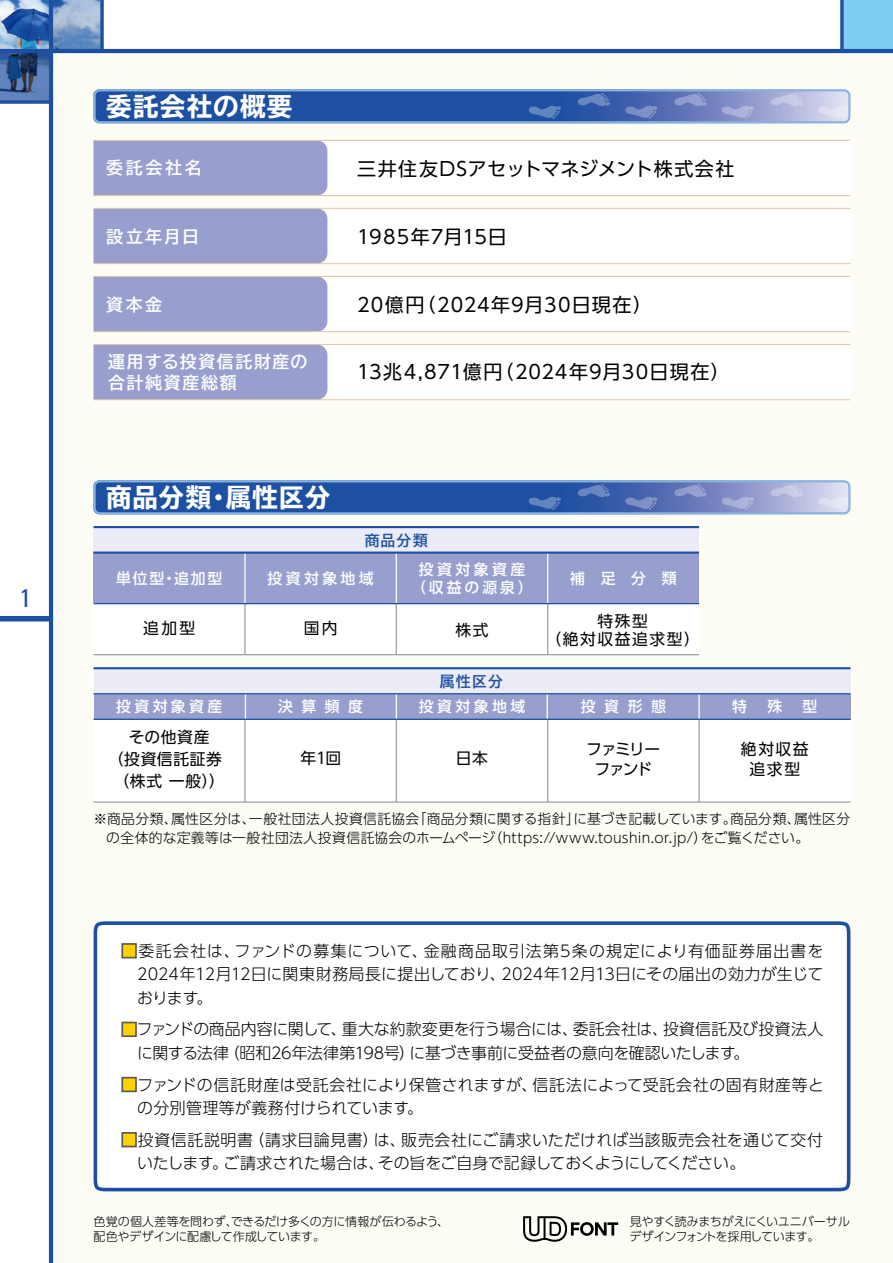
<style>
.page{position:relative;width:893px;height:1263px;background:#fff}
.page>*{position:absolute;margin:0;border:0;box-sizing:border-box;transform-origin:0 0}
.t1{font:700 expanded 25.5px "TBUD Go Std";letter-spacing:.045em;color:#fff}
.t2{font:condensed 25.5px "Univers";color:#1d50a2}
.t3{font:19.05px "UD Shin Go Pro";letter-spacing:.05em;color:#000}
.t4{font:19.05px "UD Shin Go Pro";letter-spacing:.03em;color:#000}
.t5{font:700 16.95px/21.3px "TBUD Go Std";letter-spacing:.105em;color:#fff}
.t6{font:300 15.9px/23.4px "UD Shin Go Pro";letter-spacing:.005em;color:#000}
.t7{font:300 15.9px/23.4px "UD Shin Go Pro";letter-spacing:-.015em;color:#000}
.t8{font:15.75px/22.4px "UD Shin Go Pro";letter-spacing:.055em;color:#000;text-align:center}
.t9{font:15.75px/17.4px "UD Shin Go Pro";letter-spacing:.1em;color:#000;text-align:center}
.t10{font:15.75px/20.2px "UD Shin Go Pro";letter-spacing:-.095em;color:#000;text-align:center}
.t11{font:500 14.85px/18px "UD Shin Go Pro";letter-spacing:.23em;color:#fff;text-align:center}
.t12{font:700 14.85px "TBUD Go Std";letter-spacing:.075em;color:#1d50a2}
.t13{font:300 13.8px/19.2px "UD Shin Go Pro";letter-spacing:.02em;color:#000}
.t14{font:300 12px/14.9px "UD Shin Go Pro";letter-spacing:-.025em;color:#000}
.s1{color:#fdd000}
</style>
<div class="page">
<img style="left:0;top:0;width:49px;height:49px">
<svg style="left:0;top:53px;width:49px;height:47px;background:#3f6092"></svg>
<svg style="left:53px;top:0;width:47px;height:49px;background:#87a5ca"></svg>
<div style="left:51px;top:49px;width:842px;height:1214px;background:#fdfcf5"></div>
<div style="left:842px;top:0;width:51px;height:51px;background:#7ecef4"></div>
<svg style="left:840px;top:0;width:4px;height:49px"></svg>
<div style="left:0;top:616px;width:51px;height:5px;background:#1d50a2"></div>
<hr style="left:49px;top:0;width:4px;height:1263px;background:#1d50a2">
<hr style="left:0;top:49px;width:893px;height:4px;background:#1d50a2">
<svg style="left:0;top:100px;width:49px;height:4px"></svg>
<svg style="left:100px;top:0;width:4px;height:49px"></svg>
<div style="left:234px;top:208px;width:616px;height:56px;background:#fff"></div>
<div style="left:234px;top:276px;width:616px;height:56px;background:#fff"></div>
<div style="left:234px;top:344px;width:616px;height:56px;background:#fff"></div>
<div style="left:234px;top:140px;width:616px;height:56px;background:#fff"></div>
<div style="left:94px;top:141px;width:233px;height:54px;background:#989fcf"></div>
<div style="left:94px;top:209px;width:233px;height:54px;background:#989fcf"></div>
<div style="left:94px;top:277px;width:233px;height:54px;background:#989fcf"></div>
<div style="left:94px;top:345px;width:233px;height:54px;background:#989fcf"></div>
<svg style="left:523px;top:1216px;width:95px;height:26px"></svg>
<hr style="left:94px;top:195px;width:756px;height:1px;background:#dbcba5">
<hr style="left:94px;top:140px;width:756px;height:1px;background:#dbcba5">
<hr style="left:94px;top:263px;width:756px;height:1px;background:#dbcba5">
<hr style="left:94px;top:208px;width:756px;height:1px;background:#dbcba5">
<hr style="left:94px;top:331px;width:756px;height:1px;background:#dbcba5">
<hr style="left:94px;top:276px;width:756px;height:1px;background:#dbcba5">
<hr style="left:94px;top:399px;width:756px;height:1px;background:#dbcba5">
<hr style="left:94px;top:344px;width:756px;height:1px;background:#dbcba5">
<svg style="left:94px;top:89px;width:756px;height:34px;background:#4a71b5"></svg>
<div style="left:94px;top:719px;width:756px;height:83px;background:#fff"></div>
<div style="left:94px;top:668px;width:756px;height:26px;background:#ececf7"></div>
<div style="left:94px;top:527px;width:605px;height:26px;background:#ececf7"></div>
<div style="left:94px;top:694px;width:756px;height:25px;background:#989fcf"></div>
<hr style="left:244px;top:719px;width:2px;height:83px;background:#9fa0a0">
<hr style="left:396px;top:719px;width:1px;height:83px;background:#9fa0a0">
<svg style="left:245px;top:694px;width:1px;height:25px"></svg>
<svg style="left:396px;top:694px;width:1px;height:25px"></svg>
<hr style="left:698px;top:694px;width:2px;height:25px;background:#fff">
<svg style="left:547px;top:694px;width:1px;height:25px"></svg>
<hr style="left:547px;top:719px;width:1px;height:83px;background:#9fa0a0">
<hr style="left:698px;top:719px;width:2px;height:83px;background:#9fa0a0">
<div style="left:94px;top:553px;width:605px;height:51px;background:#989fcf"></div>
<div style="left:94px;top:604px;width:605px;height:51px;background:#fff"></div>
<hr style="left:94px;top:654px;width:605px;height:1px;background:#9fa0a0">
<hr style="left:244px;top:604px;width:2px;height:51px;background:#9fa0a0">
<hr style="left:396px;top:604px;width:1px;height:51px;background:#9fa0a0">
<hr style="left:547px;top:604px;width:1px;height:51px;background:#9fa0a0">
<hr style="left:244px;top:552px;width:2px;height:52px;background:#fff">
<hr style="left:396px;top:552px;width:1px;height:52px;background:#fff">
<hr style="left:547px;top:552px;width:1px;height:52px;background:#fff">
<hr style="left:94px;top:526px;width:605px;height:2px;background:#1d50a2">
<hr style="left:94px;top:693px;width:756px;height:1px;background:#1d50a2">
<hr style="left:94px;top:551px;width:605px;height:3px;background:#1d50a2">
<div style="left:94px;top:921px;width:756px;height:270px;background:#fff"></div>
<div style="left:121px;top:943px;width:16px;height:15px;border:2px solid #595757"></div>
<div style="left:121px;top:1022px;width:16px;height:15px;border:2px solid #595757"></div>
<div style="left:121px;top:1077px;width:16px;height:15px;border:2px solid #595757"></div>
<div style="left:121px;top:1132px;width:16px;height:15px;border:2px solid #595757"></div>
<svg style="left:94px;top:480px;width:756px;height:34px;background:#4a71b5"></svg>
<hr style="left:94px;top:603px;width:605px;height:1px;background:#1d50a2">
<hr style="left:94px;top:719px;width:756px;height:1px;background:#1d50a2">
<hr style="left:94px;top:667px;width:756px;height:2px;background:#1d50a2">
<hr style="left:94px;top:801px;width:756px;height:2px;background:#9fa0a0">
<hr style="left:892px;top:0;width:1px;height:51px;background:#566cb3">
<h1 class="t2" style="left:20px;top:582px;width:13px">1</h1>
<h1 class="t1" style="left:106px;top:92px;width:187px">委託会社の概要</h1>
<p class="t5" style="left:106px;top:158px;width:97px">委託会社名</p>
<p class="t5" style="left:106px;top:226px;width:94px">設立年月日</p>
<p class="t5" style="left:106px;top:294px;width:57px">資本金</p>
<p class="t5" style="left:108px;top:351px;width:201px">運用する投資信託財産の合計純資産総額</p>
<p class="t4" style="left:357px;top:153px;width:379px">三井住友DSアセットマネジメント株式会社</p>
<p class="t3" style="left:357px;top:221px;width:151px">1985年7月15日</p>
<p class="t3" style="left:357px;top:289px;width:296px">20億円（2024年9月30日現在）</p>
<p class="t3" style="left:357px;top:356px;width:374px">13兆4,871億円（2024年9月30日現在）</p>
<h1 class="t1" style="left:106px;top:483px;width:225px">商品分類・属性区分</h1>
<p class="t12" style="left:365px;top:528px;width:65px">商品分類</p>
<p class="t11" style="left:116px;top:569px;width:108px">単位型・追加型</p>
<p class="t8" style="left:143px;top:616px;width:53px">追加型</p>
<p class="t11" style="left:116px;top:697px;width:108px">投資対象資産</p>
<p class="t8" style="left:108px;top:725px;width:119px">その他資産<br>（投資信託証券（株式 一般））</p>
<p class="t11" style="left:267px;top:569px;width:108px">投資対象地域</p>
<p class="t8" style="left:304px;top:616px;width:35px">国内</p>
<p class="t11" style="left:411px;top:560px;width:123px">投資対象資産（収益の源泉）</p>
<p class="t8" style="left:455px;top:618px;width:35px">株式</p>
<p class="t12" style="left:440px;top:669px;width:64px">属性区分</p>
<p class="t11" style="left:570px;top:569px;width:108px">補足分類</p>
<p class="t9" style="left:545px;top:612px;width:156px">特殊型<br>（絶対収益追求型）</p>
<p class="t11" style="left:581px;top:697px;width:87px">投資形態</p>
<p class="t10" style="left:586px;top:738px;width:75px">ファミリーファンド</p>
<p class="t11" style="left:419px;top:697px;width:108px">投資対象地域</p>
<p class="t11" style="left:732px;top:697px;width:16px">特</p>
<p class="t11" style="left:767px;top:697px;width:16px">殊</p>
<p class="t11" style="left:802px;top:697px;width:16px">型</p>
<p class="t8" style="left:741px;top:738px;width:69px;line-height:20.2px">絶対収益追求型</p>
<p class="t11" style="left:278px;top:697px;width:87px">決算頻度</p>
<p class="t8" style="left:300px;top:746px;width:42px">年1回</p>
<p class="t8" style="left:456px;top:746px;width:34px">日本</p>
<p class="t13" style="left:106px;top:809px;width:746px;text-indent:-13px">※商品分類、属性区分は、一般社団法人投資信託協会「商品分類に関する指針」に基づき記載しています。商品分類、属性区分の全体的な定義等は一般社団法人投資信託協会のホームページ（https://www.toushin.or.jp/）をご覧ください。</p>
<p class="t6" style="left:137px;top:938px;width:688px;text-align:justify;text-indent:-16px"><span class="s1">■</span>委託会社は、ファンドの募集について、金融商品取引法第5条の規定により有価証券届出書を2024年12月12日に関東財務局長に提出しており、2024年12月13日にその届出の効力が生じております。</p>
<p class="t7" style="left:137px;top:1017px;width:688px;text-indent:-16px"><span class="s1">■</span>ファンドの商品内容に関して、重大な約款変更を行う場合には、委託会社は、投資信託及び投資法人に関する法律（昭和26年法律第198号）に基づき事前に受益者の意向を確認いたします。</p>
<p class="t6" style="left:137px;top:1072px;width:688px;text-indent:-16px"><span class="s1">■</span>ファンドの信託財産は受託会社により保管されますが、信託法によって受託会社の固有財産等との分別管理等が義務付けられています。</p>
<p class="t6" style="left:137px;top:1127px;width:688px;text-indent:-16px"><span class="s1">■</span>投資信託説明書（請求目論見書）は、販売会社にご請求いただければ当該販売会社を通じて交付いたします。ご請求された場合は、その旨をご自身で記録しておくようにしてください。</p>
<p class="t14" style="left:93px;top:1213px;width:357px">色覚の個人差等を問わず、できるだけ多くの方に情報が伝わるよう、配色やデザインに配慮して作成しています。</p>
<p class="t14" style="left:629px;top:1213px;width:222px">見やすく読みまちがえにくいユニバーサルデザインフォントを採用しています。</p>
</div>
